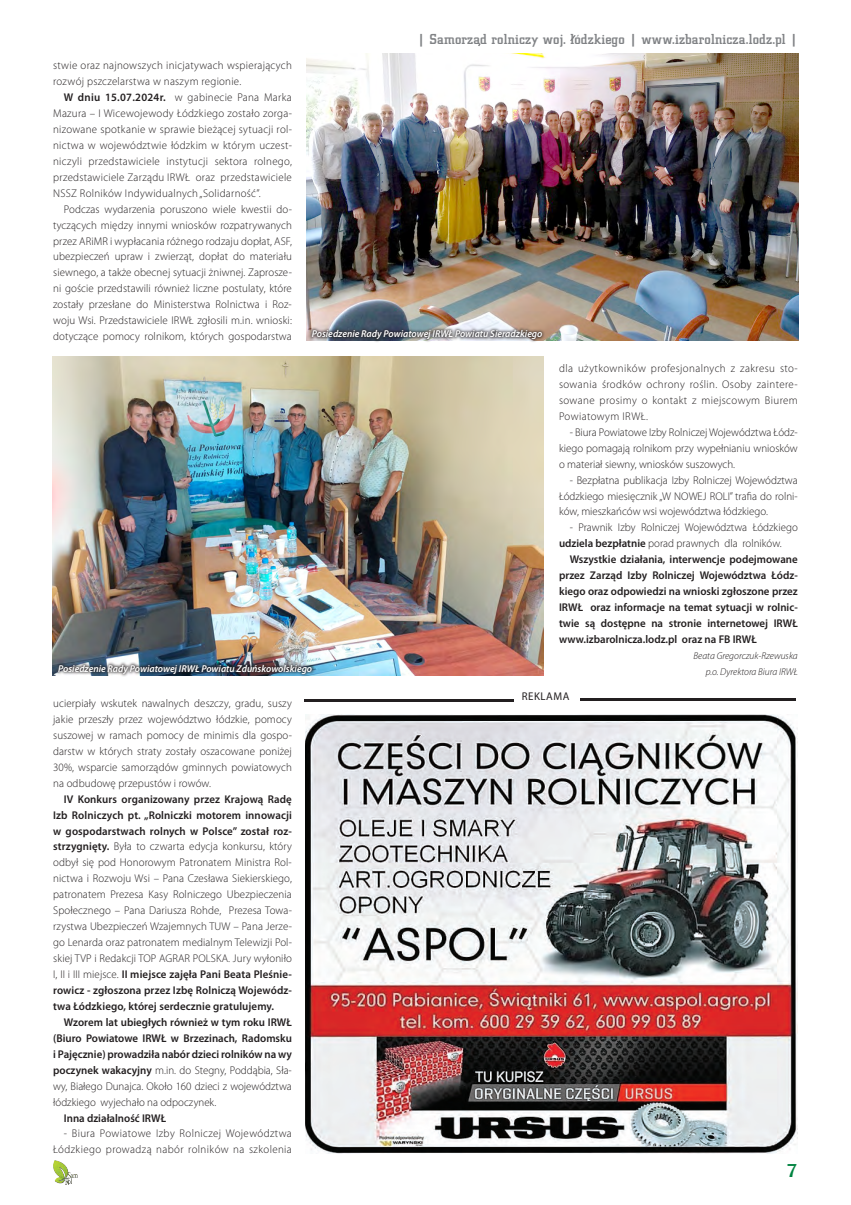
<style>
.page{position:relative;width:851px;height:1205px;background:#fff}
.page>*{position:absolute;margin:0;border:0;box-sizing:border-box;transform-origin:0 0}
.t1{font:700 17.5px "Altrincham";color:#008340}
.t2{font:500 15px "City DEE";letter-spacing:.01em;color:#808285}
.t3{font:300 11.25px/16px "Myriad Pro";letter-spacing:.01em;color:#231f20;text-align:justify}
.t4{font:600 11.25px/16px "Myriad Pro";color:#231f20;text-align:justify}
.t5{font:300 11.25px/16px "Myriad Pro";letter-spacing:.035em;color:#231f20;text-align:right}
.t6{font:11.25px "Myriad Pro";letter-spacing:.05em;color:#231f20}
.t7{font:italic 600 10px "Myriad Pro";color:#fff}
.t8{font:italic 300 10px/16px "Myriad Pro";color:#231f20;text-align:right}
.s1{font-weight:600}
.s2{font-weight:300}
</style>
<div class="page">
<img style="left:53px;top:1160px;width:25px;height:24px">
<svg style="left:570px;top:35px;width:5px;height:6px"></svg>
<img style="left:52px;top:356px;width:491px;height:319px">
<img style="left:306px;top:53px;width:492px;height:287px">
<hr style="left:304px;top:699px;width:209px;height:2px;background:#231f20">
<hr style="left:580px;top:699px;width:215px;height:2px;background:#231f20">
<img style="left:306px;top:714px;width:491px;height:439px">
<div style="left:308px;top:327px;width:237px;height:16px;background:#231f20;opacity:.75"></div>
<div style="left:55px;top:661px;width:260px;height:17px;background:#231f20;opacity:.75"></div>
<p class="t3" style="left:53px;top:58px;width:240px">stwie oraz najnowszych inicjatywach wspierających rozwój pszczelarstwa w naszym regionie.</p>
<p class="t3" style="left:53px;top:89px;width:240px;text-indent:11px"><span class="s1">W dniu 15.07.2024r.</span> w gabinecie Pana Marka Mazura – I Wicewojewody Łódzkiego zostało zorga&shy;nizowane spotkanie w sprawie bieżącej sytuacji rol&shy;nictwa w województwie łódzkim w którym uczest&shy;niczyli przedstawiciele instytucji sektora rolnego, przedstawiciele Zarządu IRWŁ oraz przedstawiciele NSSZ Rolników Indywidualnych „Solidarność”.</p>
<p class="t3" style="left:53px;top:201px;width:240px;text-indent:11px">Podczas wydarzenia poruszono wiele kwestii do&shy;tyczących między innymi wniosków rozpatrywanych przez ARiMR i wypłacania różnego rodzaju dopłat, ASF, ubezpieczeń upraw i zwierząt, dopłat do materiału siewnego, a także obecnej sytuacji żniwnej. Zaprosze&shy;ni goście przedstawili również liczne postulaty, które zostały przesłane do Ministerstwa Rolnictwa i Roz&shy;woju Wsi. Przedstawiciele IRWŁ zgłosili m.in. wnioski: dotyczące pomocy rolnikom, których gospodarstwa</p>
<h2 class="t2" style="left:417px;top:31px;width:381px">| Samorzad rolniczy woj. lódzkiego | www.izbarolnicza.lodz.pl |</h2>
<p class="t7" style="left:312px;top:328px;width:232px">Posiedzenie Rady Powiatowej IRWŁ Powiatu Sieradzkiego</p>
<p class="t7" style="left:58px;top:662px;width:255px">Posiedzenie Rady Powiatowej IRWŁ Powiatu Zduńskowolskiego</p>
<p class="t3" style="left:53px;top:695px;width:240px">ucierpiały wskutek nawalnych deszczy, gradu, suszy jakie przeszły przez województwo łódzkie, pomocy suszowej w ramach pomocy de minimis dla gospo&shy;darstw w których straty zostały oszacowane poniżej 30%, wsparcie samorządów gminnych powiatowych na odbudowę przepustów i rowów.</p>
<p class="t3" style="left:53px;top:791px;width:240px;text-indent:11px"><span class="s1">IV Konkurs organizowany przez Krajową Radę Izb Rolniczych pt. „Rolniczki motorem innowacji w gospodarstwach rolnych w Polsce” został roz&shy;strzygnięty.</span> Była to czwarta edycja konkursu, który odbył się pod Honorowym Patronatem Ministra Rol&shy;nictwa i Rozwoju Wsi – Pana Czesława Siekierskiego, patronatem Prezesa Kasy Rolniczego Ubezpieczenia Społecznego – Pana Dariusza Rohde, Prezesa Towa&shy;rzystwa Ubezpieczeń Wzajemnych TUW – Pana Jerze&shy;go Lenarda oraz patronatem medialnym Telewizji Pol&shy;skiej TVP i Redakcji TOP AGRAR POLSKA. Jury wyłoniło I, II i III miejsce. <span class="s1">II miejsce zajęła Pani Beata Pleśnie&shy;rowicz - zgłoszona przez Izbę Rolniczą Wojewódz&shy;twa Łódzkiego, której serdecznie gratulujemy.</span></p>
<p class="t4" style="left:53px;top:1014px;width:240px;text-indent:11px">Wzorem lat ubiegłych również w tym roku IRWŁ (Biuro Powiatowe IRWŁ w Brzezinach, Radomsku i Pajęcznie) prowadziła nabór dzieci rolników na wy poczynek wakacyjny <span class="s2">m.in. do Stegny, Poddąbia, Sła&shy;wy, Białego Dunajca. Około 160 dzieci z województwa łódzkiego wyjechało na odpoczynek.</span></p>
<p class="t4" style="left:64px;top:1109px;width:104px">Inna działalność IRWŁ</p>
<p class="t5" style="left:53px;top:1126px;width:240px">- Biura Powiatowe Izby Rolniczej Województwa<br>Łódzkiego prowadzą nabór rolników na szkolenia</p>
<p class="t3" style="left:559px;top:360px;width:240px">dla użytkowników profesjonalnych z zakresu sto&shy;sowania środków ochrony roślin. Osoby zaintere&shy;sowane prosimy o kontakt z miejscowym Biurem Powiatowym IRWŁ.</p>
<p class="t3" style="left:559px;top:424px;width:240px;text-indent:11px">- Biura Powiatowe Izby Rolniczej Województwa Łódz&shy;kiego pomagają rolnikom przy wypełnianiu wniosków o materiał siewny, wniosków suszowych.</p>
<p class="t3" style="left:559px;top:472px;width:240px;text-indent:11px">- Bezpłatna publikacja Izby Rolniczej Województwa Łódzkiego miesięcznik „W NOWEJ ROLI” trafia do rolni&shy;ków, mieszkańców wsi województwa łódzkiego.</p>
<p class="t3" style="left:559px;top:520px;width:240px;text-indent:11px">- Prawnik Izby Rolniczej Województwa Łódzkiego <span class="s1">udziela bezpłatnie</span> porad prawnych dla rolników.</p>
<p class="t4" style="left:559px;top:551px;width:240px;text-indent:11px">Wszystkie działania, interwencje podejmowane przez Zarząd Izby Rolniczej Województwa Łódz&shy;kiego oraz odpowiedzi na wnioski zgłoszone przez IRWŁ oraz informacje na temat sytuacji w rolnic&shy;twie są dostępne na stronie internetowej IRWŁ www.izbarolnicza.lodz.pl oraz na FB IRWŁ</p>
<p class="t8" style="left:693px;top:648px;width:106px">Beata Gregorczuk-Rzewuska p.o. Dyrektora Biura IRWŁ</p>
<p class="t6" style="left:521px;top:689px;width:49px">REKLAMA</p>
<h1 class="t1" style="left:787px;top:1160px;width:12px">7</h1>
</div>
